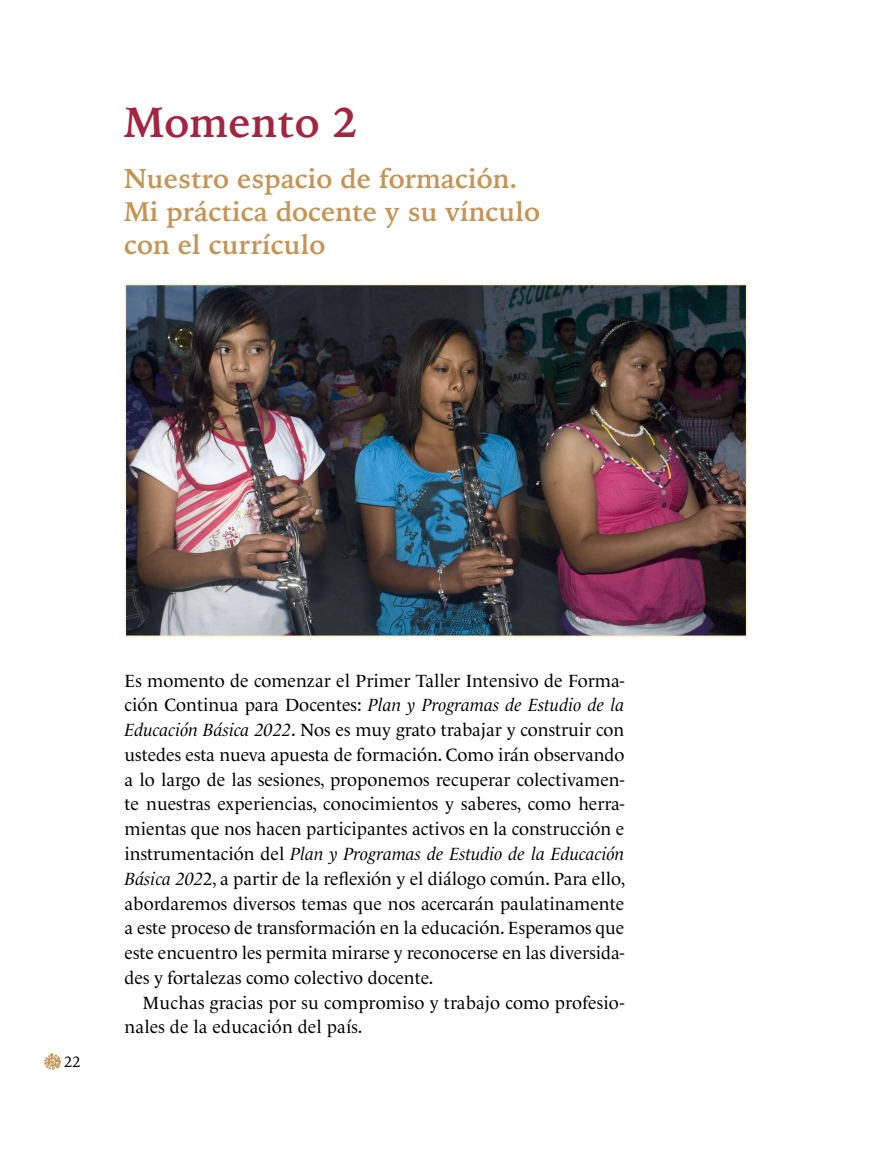
<style>
.page{position:relative;width:872px;height:1149px;background:#fff}
.page>*{position:absolute;margin:0;border:0;box-sizing:border-box;transform-origin:0 0}
.t1{font:700 42px "Iowan Old Style";letter-spacing:.01em;color:#a42540}
.t2{font:700 27px/33px "Iowan Old Style";color:#c49556}
.t3{font:18px/24.8px "Le Monde Livre";letter-spacing:.01em;color:#000;text-align:justify}
.t4{font:15px "Iowan Old Style";color:#000}
.s1{font-style:italic}
</style>
<div class="page">
<svg style="left:44px;top:1053px;width:17px;height:16px"></svg>
<img style="left:127px;top:287px;width:617px;height:347px">
<div style="left:124px;top:284px;width:623px;height:353px;border:2px solid #fff2cc"></div>
<h1 class="t1" style="left:124px;top:84px;width:235px">Momento 2</h1>
<h2 class="t2" style="left:124px;top:161px;width:417px">Nuestro espacio de formación.<br>Mi práctica docente y su vínculo con el currículo</h2>
<p class="t4" style="left:64px;top:1048px;width:18px">22</p>
<p class="t3" style="left:125px;top:667px;width:502px">Es momento de comenzar el Primer Taller Intensivo de Forma&shy;ción Continua para Docentes: <span class="s1">Plan y Programas de Estudio de la Educación Básica 2022</span>. Nos es muy grato trabajar y construir con ustedes esta nueva apuesta de formación. Como irán observando a lo largo de las sesiones, proponemos recuperar colectivamen&shy;te nuestras experiencias, conocimientos y saberes, como herra&shy;mientas que nos hacen participantes activos en la construcción e instrumentación del <span class="s1">Plan y Programas de Estudio de la Educación Básica 202</span>2, a partir de la reflexión y el diálogo común. Para ello, abordaremos diversos temas que nos acercarán paulatinamente a este proceso de transformación en la educación. Esperamos que este encuentro les permita mirarse y reconocerse en las diversida&shy;des y fortalezas como colectivo docente.</p>
<p class="t3" style="left:125px;top:989px;width:501px;text-indent:18px">Muchas gracias por su compromiso y trabajo como profesio&shy;nales de la educación del país.</p>
</div>
